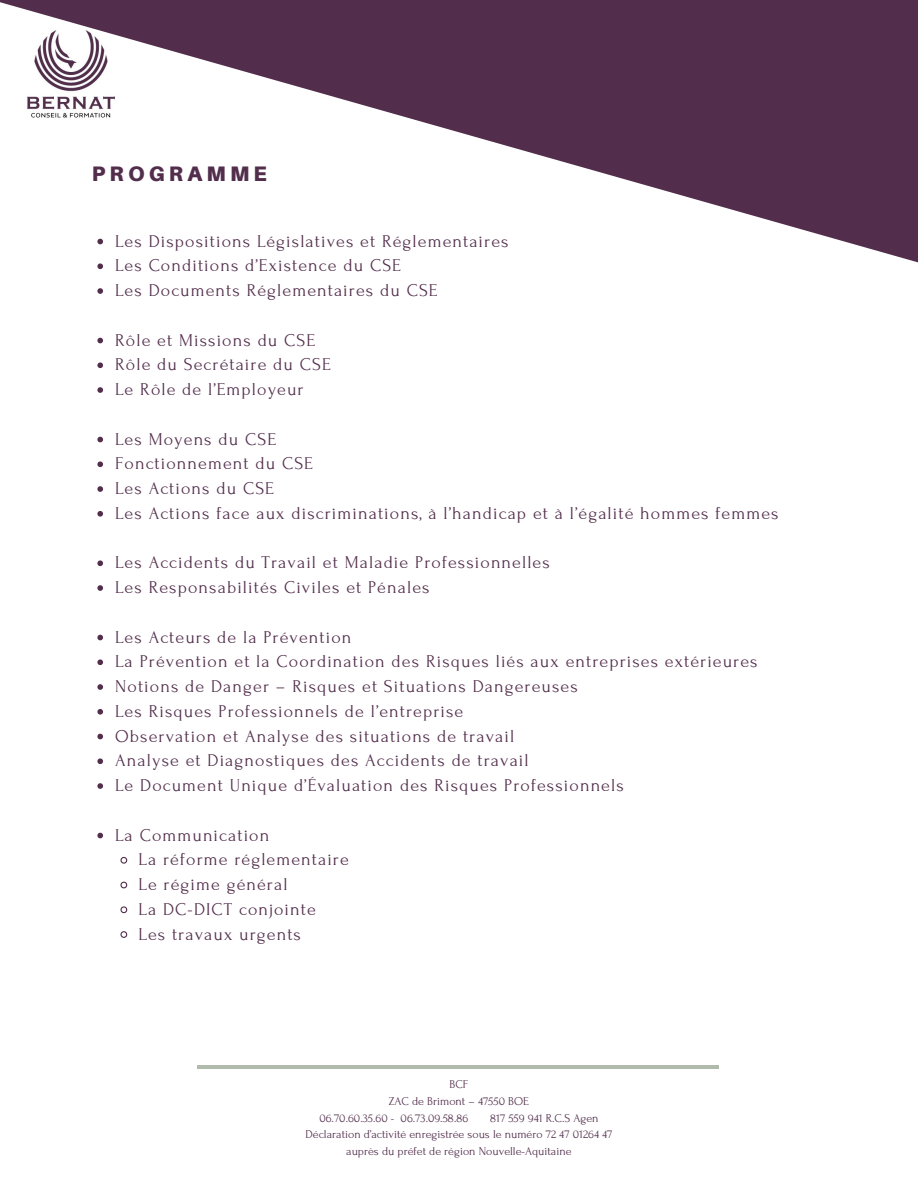
<style>
.page{position:relative;width:918px;height:1188px;background:#fff}
.page>*{position:absolute;margin:0;border:0;box-sizing:border-box;transform-origin:0 0}
.t1{font:900 21px "Aileron";letter-spacing:.2em;color:#522e4c}
.t2{font:18px/24.8px "Forum";letter-spacing:.06em;color:#522e4c}
.t3{font:12px "Forum";color:#522e4c}
</style>
<div class="page">
<hr style="left:198px;top:1065px;width:521px;height:4px;background:#b0bbab">
<svg style="left:0;top:0;width:918px;height:263px;fill:#522e4c"></svg>
<svg style="left:97px;top:239px;width:6px;height:5px"></svg>
<svg style="left:97px;top:263px;width:6px;height:6px"></svg>
<svg style="left:97px;top:288px;width:6px;height:6px"></svg>
<svg style="left:97px;top:338px;width:6px;height:5px"></svg>
<svg style="left:97px;top:362px;width:6px;height:6px"></svg>
<svg style="left:97px;top:387px;width:6px;height:6px"></svg>
<svg style="left:97px;top:437px;width:6px;height:5px"></svg>
<svg style="left:97px;top:461px;width:6px;height:6px"></svg>
<svg style="left:97px;top:486px;width:6px;height:6px"></svg>
<svg style="left:97px;top:511px;width:6px;height:6px"></svg>
<svg style="left:97px;top:560px;width:6px;height:6px"></svg>
<svg style="left:97px;top:585px;width:6px;height:6px"></svg>
<svg style="left:97px;top:635px;width:6px;height:5px"></svg>
<svg style="left:97px;top:659px;width:6px;height:6px"></svg>
<svg style="left:97px;top:684px;width:6px;height:6px"></svg>
<svg style="left:97px;top:709px;width:6px;height:6px"></svg>
<svg style="left:97px;top:734px;width:6px;height:5px"></svg>
<svg style="left:97px;top:758px;width:6px;height:6px"></svg>
<svg style="left:97px;top:783px;width:6px;height:6px"></svg>
<svg style="left:97px;top:833px;width:6px;height:5px"></svg>
<svg style="left:120px;top:856px;width:8px;height:8px"></svg>
<svg style="left:120px;top:881px;width:8px;height:8px"></svg>
<svg style="left:120px;top:906px;width:8px;height:8px"></svg>
<svg style="left:120px;top:931px;width:8px;height:7px"></svg>
<p class="t1" style="left:92px;top:160px;width:177px">PROGRAMME</p>
<p class="t2" style="left:115px;top:229px;width:395px">Les Dispositions Législatives et Réglementaires<br>Les Conditions d’Existence du CSE<br>Les Documents Réglementaires du CSE</p>
<p class="t2" style="left:115px;top:328px;width:217px">Rôle et Missions du CSE<br>Rôle du Secrétaire du CSE<br>Le Rôle de l’Employeur</p>
<p class="t2" style="left:115px;top:427px;width:665px">Les Moyens du CSE<br>Fonctionnement du CSE<br>Les Actions du CSE<br>Les Actions face aux discriminations, à l’handicap et à l’égalité hommes femmes</p>
<p class="t2" style="left:115px;top:551px;width:436px">Les Accidents du Travail et Maladie Professionnelles<br>Les Responsabilités Civiles et Pénales</p>
<p class="t2" style="left:115px;top:625px;width:644px">Les Acteurs de la Prévention<br>La Prévention et la Coordination des Risques liés aux entreprises extérieures Notions de Danger – Risques et Situations Dangereuses<br>Les Risques Professionnels de l’entreprise<br>Observation et Analyse des situations de travail<br>Analyse et Diagnostiques des Accidents de travail<br>Le Document Unique d’Évaluation des Risques Professionnels</p>
<p class="t2" style="left:139px;top:823px;width:212px;text-indent:-23px">La Communication<br>La réforme réglementaire<br>Le régime général<br>La DC-DICT conjointe<br>Les travaux urgents</p>
<p class="t3" style="left:450px;top:1078px;width:20px">BCF</p>
<p class="t3" style="left:389px;top:1095px;width:142px">ZAC de Brimont – 47550 BOE</p>
<p class="t3" style="left:319px;top:1111px;width:150px">06.70.60.35.60 - 06.73.09.58.86</p>
<p class="t3" style="left:490px;top:1111px;width:110px">817 559 941 R.C.S Agen</p>
<p class="t3" style="left:306px;top:1128px;width:308px">Déclaration d’activité enregistrée sous le numéro 72 47 01264 47</p>
<p class="t3" style="left:346px;top:1145px;width:227px">auprès du préfet de région Nouvelle-Aquitaine</p>
</div>
